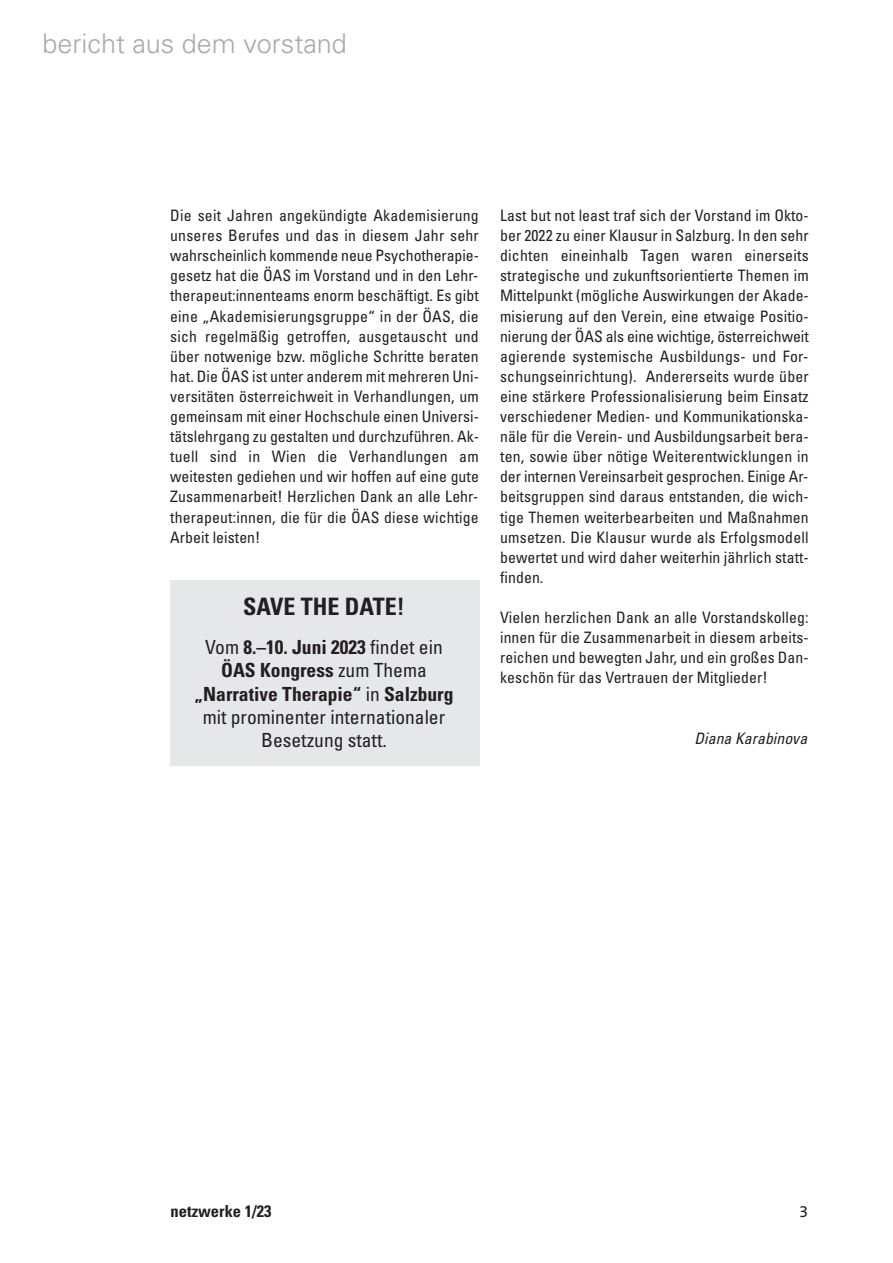
<style>
.page{position:relative;width:893px;height:1263px;background:#fff}
.page>*{position:absolute;margin:0;border:0;box-sizing:border-box;transform-origin:0 0}
.t1{font:300 27px "Univers";color:#a7a9ac}
.t2{font:700 condensed 24px "Univers";color:#231f20}
.t3{font:condensed 19.5px/23.4px "Univers";color:#231f20;text-align:center}
.t4{font:700 condensed 16.5px "Univers";color:#231f20}
.t5{font:16.5px "The Sans B W5 Plain";color:#231f20}
.t6{font:condensed 15.75px/20.1px "Univers";letter-spacing:.005em;color:#231f20;text-align:justify}
.t7{font:italic condensed 15.75px "Univers";color:#231f20}
.s1{font-weight:700}
</style>
<div class="page">
<div style="left:170px;top:580px;width:309px;height:186px;background:#e6e7e8"></div>
<h1 class="t1" style="left:43px;top:34px;width:306px">bericht aus dem vorstand</h1>
<p class="t6" style="left:170px;top:207px;width:310px">Die seit Jahren angekündigte Akademisierung unseres Berufes und das in diesem Jahr sehr wahrscheinlich kommende neue Psychotherapie&shy;gesetz hat die ÖAS im Vorstand und in den Lehr&shy;therapeut:innenteams enorm beschäftigt. Es gibt eine „Akademisierungsgruppe“ in der ÖAS, die sich regelmäßig getroffen, ausgetauscht und über notwenige bzw. mögliche Schritte beraten hat. Die ÖAS ist unter anderem mit mehreren Uni&shy;versitäten österreichweit in Verhandlungen, um gemeinsam mit einer Hochschule einen Universi&shy;tätslehrgang zu gestalten und durchzuführen. Ak&shy;tuell sind in Wien die Verhandlungen am weitesten gediehen und wir hoffen auf eine gute Zusammenarbeit! Herzlichen Dank an alle Lehr&shy;therapeut:innen, die für die ÖAS diese wichtige Arbeit leisten!</p>
<p class="t6" style="left:500px;top:207px;width:310px">Last but not least traf sich der Vorstand im Okto&shy;ber 2022 zu einer Klausur in Salzburg. In den sehr dichten eineinhalb Tagen waren einerseits strategische und zukunftsorientierte Themen im Mittelpunkt (mögliche Auswirkungen der Akade&shy;misierung auf den Verein, eine etwaige Positio&shy;nierung der ÖAS als eine wichtige, österreichweit agierende systemische Ausbildungs- und For&shy;schungseinrichtung). Andererseits wurde über eine stärkere Professionalisierung beim Einsatz verschiedener Medien- und Kommunikationska&shy;näle für die Verein- und Ausbildungsarbeit bera&shy;ten, sowie über nötige Weiterentwicklungen in der internen Vereinsarbeit gesprochen. Einige Ar&shy;beitsgruppen sind daraus entstanden, die wich&shy;tige Themen weiterbearbeiten und Maßnahmen umsetzen. Die Klausur wurde als Erfolgsmodell bewertet und wird daher weiterhin jährlich statt&shy;finden.</p>
<p class="t6" style="left:500px;top:609px;width:310px">Vielen herzlichen Dank an alle Vorstandskolleg: innen für die Zusammenarbeit in diesem arbeits&shy;reichen und bewegten Jahr, und ein großes Dan&shy;keschön für das Vertrauen der Mitglieder!</p>
<h2 class="t2" style="left:243px;top:598px;width:163px">SAVE THE DATE!</h2>
<p class="t3" style="left:194px;top:637px;width:260px">Vom <span class="s1">8.–10. Juni 2023</span> findet ein<br><span class="s1">ÖAS Kongress</span> zum Thema <span class="s1">„Narrative Therapie“</span> in <span class="s1">Salzburg </span>mit prominenter internationaler<br>Besetzung statt.</p>
<p class="t7" style="left:694px;top:732px;width:117px">Diana Karabinova</p>
<p class="t4" style="left:171px;top:1205px;width:102px">netzwerke 1/23</p>
<p class="t5" style="left:799px;top:1202px;width:11px">3</p>
</div>
